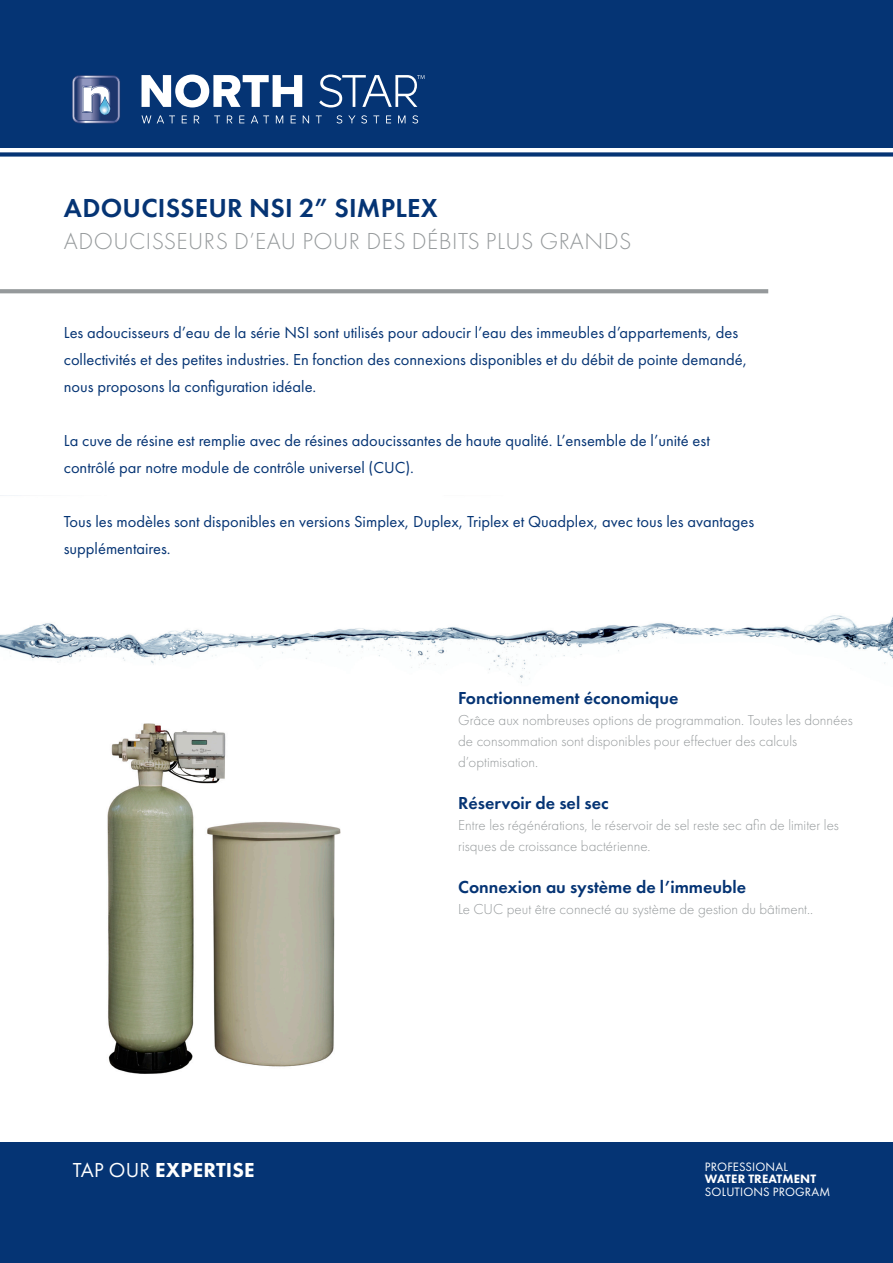
<style>
.page{position:relative;width:893px;height:1263px;background:#fff}
.page>*{position:absolute;margin:0;border:0;box-sizing:border-box;transform-origin:0 0}
.Titels{font:600 27px "Futura PT";letter-spacing:.01em;color:#053474}
.Ondertitels{font:300 24px "Futura PT";letter-spacing:.02em;color:#95999b}
.t1{font:800 21px "Futura PT";letter-spacing:.01em;color:#fff}
.t2{font:600 18px "Futura PT";color:#053474}
.t3{font:16.5px/27px "Futura PT";color:#053474}
.t4{font:300 15px/21px "Futura PT";color:#95999b}
.t5{font:12.6px "Futura PT";letter-spacing:.01em;color:#fff}
.t6{font:800 12.6px "Futura PT";letter-spacing:.01em;color:#fff}
.s1{font-weight:400}
</style>
<div class="page">
<div style="left:0;top:0;width:893px;height:147px;background:#053474"></div>
<div style="left:0;top:152px;width:893px;height:5px;background:#053474"></div>
<div style="left:0;top:1142px;width:893px;height:121px;background:#053474"></div>
<svg style="left:72px;top:75px;width:48px;height:48px;background:#6c7ca3"></svg>
<svg style="left:142px;top:75px;width:282px;height:49px"></svg>
<img style="left:0;top:495px;width:893px;height:188px">
<svg style="left:0;top:289px;width:768px;height:4px;background:#999d9f"></svg>
<img style="left:64px;top:674px;width:313px;height:400px">
<p class="Titels" style="left:64px;top:191px;width:376px">ADOUCISSEUR NSI 2” SIMPLEX</p>
<p class="Ondertitels" style="left:64px;top:227px;width:569px">ADOUCISSEURS D’EAU POUR DES DÉBITS PLUS GRANDS</p>
<p class="t3" style="left:64px;top:319px;width:685px">Les adoucisseurs d’eau de la série NSI sont utilisés pour adoucir l’eau des immeubles d’appartements, des collectivités et des petites industries. En fonction des connexions disponibles et du débit de pointe demandé, nous proposons la configuration idéale.</p>
<p class="t3" style="left:64px;top:427px;width:648px">La cuve de résine est remplie avec de résines adoucissantes de haute qualité. L’ensemble de l’unité est contrôlé par notre module de contrôle universel (CUC).</p>
<p class="t3" style="left:64px;top:508px;width:692px">Tous les modèles sont disponibles en versions Simplex, Duplex, Triplex et Quadplex, avec tous les avantages supplémentaires.</p>
<p class="t2" style="left:458px;top:687px;width:222px">Fonctionnement économique</p>
<p class="t4" style="left:458px;top:710px;width:396px">Grâce aux nombreuses options de programmation. Toutes les données de consommation sont disponibles pour effectuer des calculs d’optimisation.</p>
<p class="t2" style="left:458px;top:792px;width:152px">Réservoir de sel sec</p>
<p class="t4" style="left:458px;top:815px;width:382px">Entre les régénérations, le réservoir de sel reste sec afin de limiter les risques de croissance bactérienne.</p>
<p class="t2" style="left:458px;top:876px;width:289px">Connexion au système de l’immeuble</p>
<p class="t4" style="left:458px;top:899px;width:357px">Le CUC peut être connecté au système de gestion du bâtiment..</p>
<p class="t1" style="left:73px;top:1157px;width:184px"><span class="s1">TAP OUR</span> EXPERTISE</p>
<p class="t5" style="left:705px;top:1159px;width:84px">PROFESSIONAL</p>
<p class="t6" style="left:705px;top:1171px;width:113px">WATER TREATMENT</p>
<p class="t5" style="left:705px;top:1184px;width:127px">SOLUTIONS PROGRAM</p>
</div>
